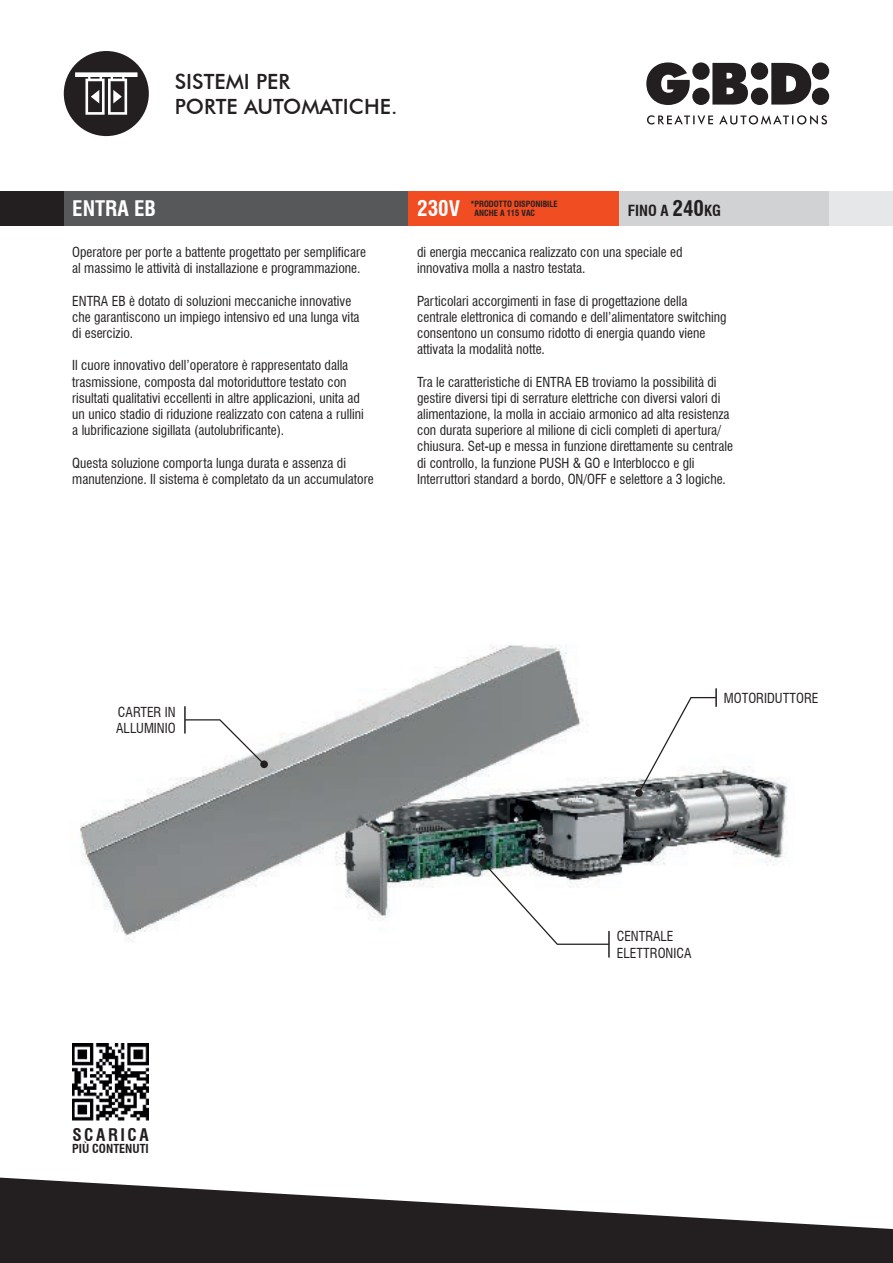
<style>
.page{position:relative;width:893px;height:1263px;background:#fff}
.page>*{position:absolute;margin:0;border:0;box-sizing:border-box;transform-origin:0 0}
.t1{font:500 21px/25.2px "Futura BT";color:#231f20}
.t2{font:700 condensed 21px "Swiss 721 BT";color:#fff}
.t3{font:700 condensed 17.1px "Swiss 721 BT";letter-spacing:.15em;color:#231f20}
.t4{font:700 condensed 15px "Swiss 721 BT";color:#231f20}
.t5{font:condensed 13.5px/16.2px "Swiss 721 BT";color:#231f20}
.t6{font:700 condensed 12.15px "Swiss 721 BT";color:#231f20}
.t7{font:700 condensed 8.4px/9px "Swiss 721 BT";color:#231f20}
.s1{font-size:21px}
</style>
<div class="page">
<svg style="left:0;top:1177px;width:893px;height:86px;fill:#231f20"></svg>
<div style="left:64px;top:191px;width:829px;height:34px;background:#e6e7e9"></div>
<div style="left:0;top:191px;width:64px;height:34px;background:#231f20"></div>
<svg style="left:646px;top:62px;width:183px;height:63px"></svg>
<div style="left:64px;top:51px;width:85px;height:85px;background:#231f20;border-radius:50%"></div>
<svg style="left:75px;top:72px;width:63px;height:43px"></svg>
<img style="left:72px;top:1044px;width:77px;height:76px">
<div style="left:64px;top:191px;width:344px;height:34px;background:#57585a"></div>
<div style="left:619px;top:191px;width:210px;height:34px;background:#d1d2d4"></div>
<div style="left:408px;top:191px;width:211px;height:34px;background:#f04d22"></div>
<img style="left:80px;top:645px;width:708px;height:313px">
<svg style="left:184px;top:719px;width:82px;height:47px"></svg>
<div style="left:260px;top:760px;width:8px;height:8px;background:#231f20;border-radius:50%"></div>
<hr style="left:184px;top:706px;width:2px;height:27px;background:#231f20">
<svg style="left:635px;top:789px;width:8px;height:8px"></svg>
<svg style="left:637px;top:688px;width:80px;height:107px"></svg>
<svg style="left:481px;top:860px;width:129px;height:85px"></svg>
<div style="left:479px;top:858px;width:8px;height:8px;background:#231f20;border-radius:50%"></div>
<hr style="left:608px;top:931px;width:2px;height:26px;background:#231f20">
<h1 class="t1" style="left:175px;top:69px;width:224px">SISTEMI PER<br>PORTE AUTOMATICHE.</h1>
<h1 class="t2" style="left:72px;top:196px;width:85px">ENTRA EB</h1>
<h1 class="t2" style="left:417px;top:196px;width:44px">230V</h1>
<p class="t4" style="left:628px;top:202px;width:95px">FINO A <span class="s1">240</span>KG</p>
<p class="t7" style="left:475px;top:199px;width:85px;text-indent:-4px">* PRODOTTO DISPONIBILE<br>ANCHE A 115 VAC</p>
<p class="t5" style="left:72px;top:244px;width:295px">Operatore per porte a battente progettato per semplificare al massimo le attività di installazione e programmazione.</p>
<p class="t5" style="left:72px;top:292px;width:289px">ENTRA EB è dotato di soluzioni meccaniche innovative che garantiscono un impiego intensivo ed una lunga vita di esercizio.</p>
<p class="t5" style="left:72px;top:357px;width:293px">Il cuore innovativo dell’operatore è rappresentato dalla trasmissione, composta dal motoriduttore testato con risultati qualitativi eccellenti in altre applicazioni, unita ad un unico stadio di riduzione realizzato con catena a rullini a lubrificazione sigillata (autolubrificante).</p>
<p class="t5" style="left:72px;top:454px;width:303px">Questa soluzione comporta lunga durata e assenza di manutenzione. Il sistema è completato da un accumulatore</p>
<p class="t5" style="left:417px;top:244px;width:267px">di energia meccanica realizzato con una speciale ed innovativa molla a nastro testata.</p>
<p class="t5" style="left:417px;top:292px;width:311px">Particolari accorgimenti in fase di progettazione della centrale elettronica di comando e dell’alimentatore switching consentono un consumo ridotto di energia quando viene attivata la modalità notte.</p>
<p class="t5" style="left:417px;top:373px;width:317px">Tra le caratteristiche di ENTRA EB troviamo la possibilità di gestire diversi tipi di serrature elettriche con diversi valori di alimentazione, la molla in acciaio armonico ad alta resistenza con durata superiore al milione di cicli completi di apertura/ chiusura. Set-up e messa in funzione direttamente su centrale di controllo, la funzione PUSH &amp; GO e Interblocco e gli Interruttori standard a bordo, ON/OFF e selettore a 3 logiche.</p>
<p class="t5" style="left:116px;top:704px;width:61px">CARTER IN<br>ALLUMINIO</p>
<p class="t3" style="left:72px;top:1124px;width:78px">SCARICA</p>
<p class="t6" style="left:72px;top:1141px;width:78px">PIÙ CONTENUTI</p>
<p class="t5" style="left:724px;top:690px;width:96px">MOTORIDUTTORE</p>
<p class="t5" style="left:617px;top:928px;width:76px">CENTRALE<br>ELETTRONICA</p>
</div>
